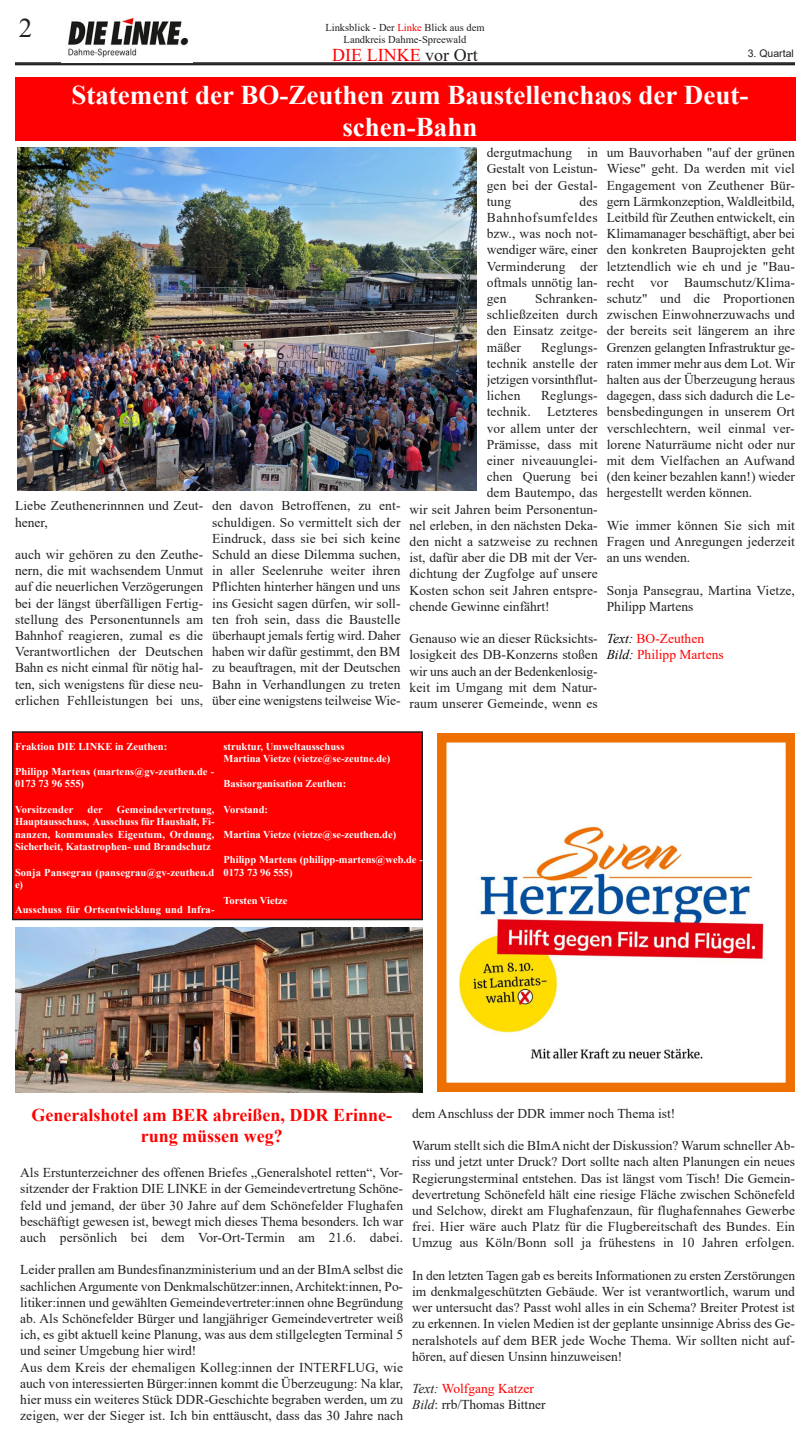
<style>
.page{position:relative;width:810px;height:1440px;background:#fff}
.page>*{position:absolute;margin:0;border:0;box-sizing:border-box;transform-origin:0 0}
.t1{font:700 27px/32.4px "Times New Roman";color:#fff;text-align:center}
.t2{font:27px "Times New Roman";color:#231f20}
.t3{font:700 18px/21.6px "Times New Roman";color:#f00;text-align:center}
.t4{font:18px "Times New Roman";color:#f00}
.t5{font:13.5px/16.2px "Times New Roman";color:#231f20;text-align:justify}
.t6{font:13.5px/16.2px "Times New Roman";color:#f00}
.t7{font:700 10.5px/12.6px "Times New Roman";color:#fff}
.t8{font:10.5px/12.6px "Times New Roman";color:#231f20;text-align:center}
.t9{font:10.5px "Arial";color:#231f20}
.s1{color:#f00}
.s2{color:#231f20}
.s3{font-style:italic;color:#000}
.s4{font-style:italic}
</style>
<div class="page">
<div style="left:13px;top:732px;width:409px;height:188px;background:#f00"></div>
<div style="left:12px;top:731px;width:411px;height:189px;border:2px solid #231f20"></div>
<div style="left:15px;top:77px;width:780px;height:64px;background:#f00"></div>
<div style="left:15px;top:62px;width:780px;height:3px;border:2px solid #231f20"></div>
<img style="left:68px;top:17px;width:121px;height:41px">
<img style="left:18px;top:148px;width:459px;height:343px">
<img style="left:437px;top:733px;width:358px;height:358px">
<img style="left:15px;top:928px;width:408px;height:165px">
<h1 class="t2" style="left:19px;top:19px;width:15px">2</h1>
<p class="t8" style="left:325px;top:22px;width:161px">Linksblick - Der <span class="s1">Linke</span> Blick aus dem<br>Landkreis Dahme-Spreewald</p>
<h2 class="t4" style="left:332px;top:49px;width:147px">DIE LINKE <span class="s2">vor Ort</span></h2>
<p class="t9" style="left:748px;top:47px;width:48px">3. Quartal</p>
<h1 class="t1" style="left:71px;top:81px;width:678px">Statement der BO-Zeuthen zum Baustellenchaos der Deut&shy;schen-Bahn</h1>
<p class="t5" style="left:15px;top:499px;width:190px">Liebe Zeuthenerinnnen und Zeut&shy;hener,</p>
<p class="t5" style="left:15px;top:548px;width:190px">auch wir gehören zu den Zeuthe&shy;nern, die mit wachsendem Unmut auf die neuerlichen Verzögerungen bei der längst überfälligen Fertig&shy;stellung des Personentunnels am Bahnhof reagieren, zumal es die Verantwortlichen der Deutschen Bahn es nicht einmal für nötig hal&shy;ten, sich wenigstens für diese neu&shy;erlichen Fehlleistungen bei uns,</p>
<p class="t5" style="left:212px;top:499px;width:190px">den davon Betroffenen, zu ent&shy;schuldigen. So vermittelt sich der Eindruck, dass sie bei sich keine Schuld an diese Dilemma suchen, in aller Seelenruhe weiter ihren Pflichten hinterher hängen und uns ins Gesicht sagen dürfen, wir soll&shy;ten froh sein, dass die Baustelle überhaupt jemals fertig wird. Daher haben wir dafür gestimmt, den BM zu beauftragen, mit der Deutschen Bahn in Verhandlungen zu treten über eine wenigstens teilweise Wie-</p>
<p class="t5" style="left:487px;top:146px;width:113px">dergutmachung in Gestalt von Leistun&shy;gen bei der Gestal&shy;tung</p>
<p class="t5" style="left:487px;top:194px;width:113px;text-indent:93px">des Bahnhofsumfeldes bzw., was noch not&shy;wendiger wäre, einer Verminderung der oftmals unnötig lan&shy;gen</p>
<p class="t5" style="left:487px;top:292px;width:113px;text-indent:48px">Schranken&shy;schließzeiten durch den Einsatz zeitge&shy;mäßer</p>
<p class="t5" style="left:487px;top:340px;width:113px;text-indent:54px">Reglungs&shy;technik anstelle der jetzigen vorsinthflut&shy;lichen</p>
<p class="t5" style="left:541px;top:389px;width:58px">Reglungs-</p>
<p class="t5" style="left:487px;top:405px;width:113px">technik. Letzteres</p>
<p class="t5" style="left:487px;top:421px;width:113px">vor allem unter der</p>
<p class="t5" style="left:487px;top:437px;width:113px">Prämisse, dass mit</p>
<p class="t5" style="left:487px;top:454px;width:112px">einer niveauunglei-</p>
<p class="t5" style="left:487px;top:470px;width:113px">chen Querung bei</p>
<p class="t5" style="left:487px;top:486px;width:113px">dem Bautempo, das</p>
<p class="t5" style="left:409px;top:502px;width:190px">wir seit Jahren beim Personentun-</p>
<p class="t5" style="left:409px;top:518px;width:190px">nel erleben, in den nächsten Deka-</p>
<p class="t5" style="left:409px;top:535px;width:190px">den nicht a satzweise zu rechnen</p>
<p class="t5" style="left:409px;top:551px;width:189px">ist, dafür aber die DB mit der Ver-</p>
<p class="t5" style="left:409px;top:567px;width:190px">dichtung der Zugfolge auf unsere</p>
<p class="t5" style="left:409px;top:583px;width:190px">Kosten schon seit Jahren entspre-</p>
<p class="t5" style="left:409px;top:599px;width:142px">chende Gewinne einfährt!</p>
<p class="t5" style="left:409px;top:632px;width:190px">Genauso wie an dieser Rücksichts&shy;losigkeit des DB-Konzerns stoßen wir uns auch an der Bedenkenlosig&shy;keit im Umgang mit dem Natur&shy;raum unserer Gemeinde, wenn es</p>
<p class="t5" style="left:607px;top:146px;width:190px">um Bauvorhaben "auf der grünen Wiese" geht. Da werden mit viel Engagement von Zeuthener Bür&shy;gern Lärmkonzeption, Waldleitbild, Leitbild für Zeuthen entwickelt, ein Klimamanager beschäftigt, aber bei den konkreten Bauprojekten geht letztendlich wie eh und je "Bau&shy;recht vor Baumschutz/Klima&shy;schutz" und die Proportionen zwischen Einwohnerzuwachs und der bereits seit längerem an ihre Grenzen gelangten Infrastruktur ge&shy;raten immer mehr aus dem Lot. Wir halten aus der Überzeugung heraus dagegen, dass sich dadurch die Le&shy;bensbedingungen in unserem Ort verschlechtern, weil einmal ver&shy;lorene Naturräume nicht oder nur mit dem Vielfachen an Aufwand (den keiner bezahlen kann!) wieder hergestellt werden können.</p>
<p class="t5" style="left:607px;top:518px;width:190px">Wie immer können Sie sich mit Fragen und Anregungen jederzeit an uns wenden.</p>
<p class="t5" style="left:607px;top:583px;width:190px">Sonja Pansegrau, Martina Vietze,<br>Philipp Martens</p>
<p class="t6" style="left:607px;top:632px;width:118px"><span class="s3">Text:</span> BO-Zeuthen<br><span class="s3">Bild:</span> Philipp Martens</p>
<p class="t7" style="left:15px;top:741px;width:154px">Fraktion DIE LINKE in Zeuthen:</p>
<p class="t7" style="left:15px;top:766px;width:201px">Philipp Martens (martens@gv-zeuthen.de -<br>0173 73 96 555)</p>
<p class="t7" style="left:15px;top:804px;width:60px">Vorsitzender</p>
<p class="t7" style="left:88px;top:804px;width:17px">der</p>
<p class="t7" style="left:15px;top:804px;width:201px;text-align:justify;text-indent:102px">Gemeindevertretung, Hauptausschuss, Ausschuss für Haushalt, Fi&shy;nanzen, kommunales Eigentum, Ordnung, Sicherheit, Katastrophen- und Brandschutz</p>
<p class="t7" style="left:15px;top:867px;width:201px">Sonja Pansegrau (pansegrau@gv-zeuthen.d e)</p>
<p class="t7" style="left:15px;top:905px;width:201px">Ausschuss für Ortsentwicklung und Infra-</p>
<p class="t7" style="left:223px;top:741px;width:168px">struktur, Umweltausschuss<br>Martina Vietze (vietze@se-zeutne.de)</p>
<p class="t7" style="left:223px;top:779px;width:124px">Basisorganisation Zeuthen:</p>
<p class="t7" style="left:223px;top:804px;width:46px">Vorstand:</p>
<p class="t7" style="left:223px;top:829px;width:174px">Martina Vietze (vietze@se-zeuthen.de)</p>
<p class="t7" style="left:223px;top:854px;width:201px">Philipp Martens (philipp-martens@web.de -<br>0173 73 96 555)</p>
<p class="t7" style="left:223px;top:895px;width:66px">Torsten Vietze</p>
<h2 class="t3" style="left:31px;top:1106px;width:362px">Generalshotel am BER abreißen, DDR Erinne&shy;rung müssen weg?</h2>
<p class="t5" style="left:20px;top:1166px;width:384px">Als Erstunterzeichner des offenen Briefes „Generalshotel retten“, Vor&shy;sitzender der Fraktion DIE LINKE in der Gemeindevertretung Schöne&shy;feld und jemand, der über 30 Jahre auf dem Schönefelder Flughafen beschäftigt gewesen ist, bewegt mich dieses Thema besonders. Ich war auch persönlich bei dem Vor-Ort-Termin am 21.6. dabei.</p>
<p class="t5" style="left:20px;top:1263px;width:384px;text-align:left">Leider prallen am Bundesfinanzministerium und an der BImA selbst die sachlichen Argumente von Denkmalschützer:innen, Architekt:innen, Po&shy;litiker:innen und gewählten Gemeindevertreter:innen ohne Begründung ab. Als Schönefelder Bürger und langjähriger Gemeindevertreter weiß ich, es gibt aktuell keine Planung, was aus dem stillgelegten Terminal 5 und seiner Umgebung hier wird!<br>Aus dem Kreis der ehemaligen Kolleg:innen der INTERFLUG, wie auch von interessierten Bürger:innen kommt die Überzeugung: Na klar, hier muss ein weiteres Stück DDR-Geschichte begraben werden, um zu zeigen, wer der Sieger ist. Ich bin enttäuscht, dass das 30 Jahre nach</p>
<p class="t5" style="left:412px;top:1107px;width:265px">dem Anschluss der DDR immer noch Thema ist!</p>
<p class="t5" style="left:412px;top:1139px;width:384px">Warum stellt sich die BImA nicht der Diskussion? Warum schneller Ab&shy;riss und jetzt unter Druck? Dort sollte nach alten Planungen ein neues Regierungsterminal entstehen. Das ist längst vom Tisch! Die Gemein&shy;devertretung Schönefeld hält eine riesige Fläche zwischen Schönefeld und Selchow, direkt am Flughafenzaun, für flughafennahes Gewerbe frei. Hier wäre auch Platz für die Flugbereitschaft des Bundes. Ein Umzug aus Köln/Bonn soll ja frühestens in 10 Jahren erfolgen.</p>
<p class="t5" style="left:412px;top:1269px;width:384px">In den letzten Tagen gab es bereits Informationen zu ersten Zerstörungen im denkmalgeschützten Gebäude. Wer ist verantwortlich, warum und wer untersucht das? Passt wohl alles in ein Schema? Breiter Protest ist zu erkennen. In vielen Medien ist der geplante unsinnige Abriss des Ge&shy;neralshotels auf dem BER jede Woche Thema. Wir sollten nicht auf&shy;hören, auf diesen Unsinn hinzuweisen!</p>
<p class="t5" style="left:412px;top:1382px;width:135px"><span class="s4">Text:</span> <span class="s1">Wolfgang Katzer<br></span><span class="s4">Bild</span>: rrb/Thomas Bittner</p>
</div>
